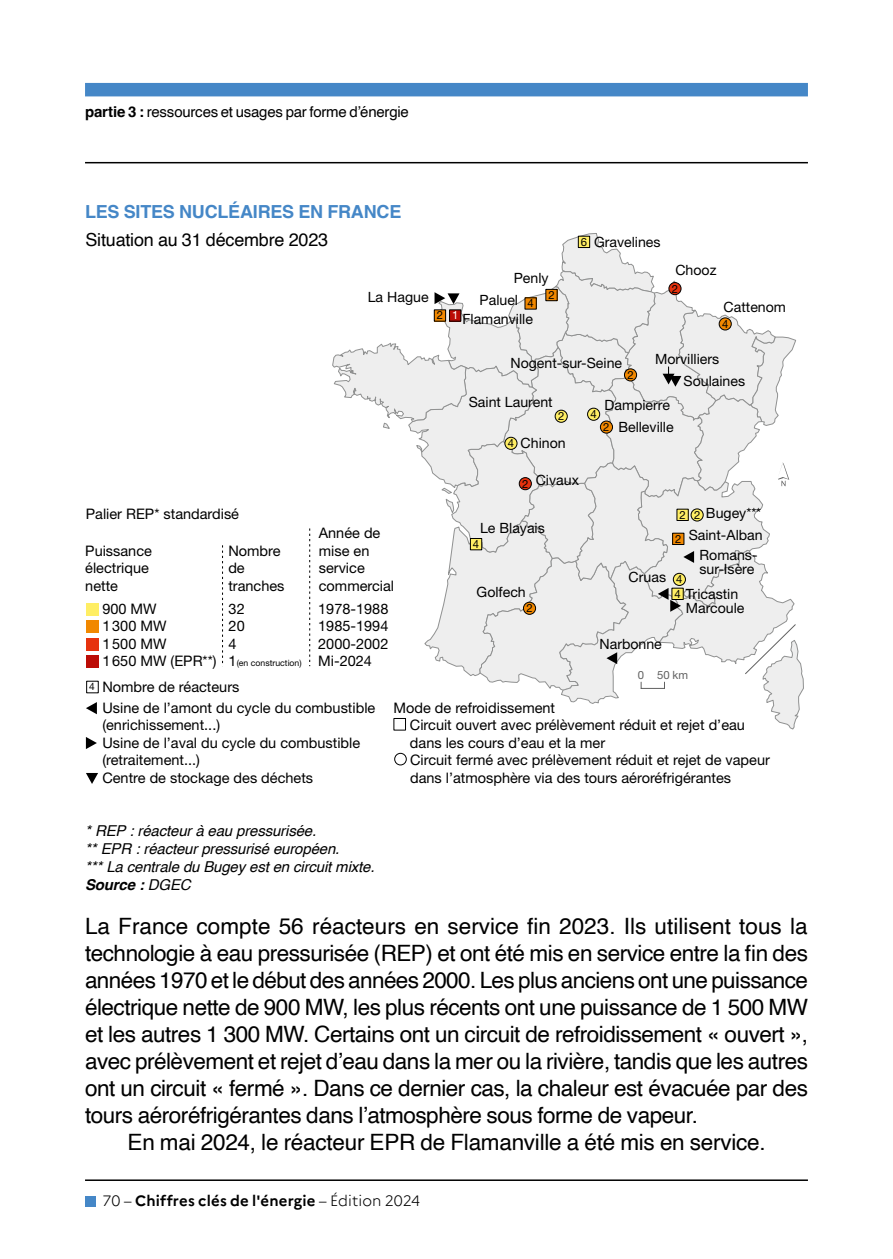
<style>
.page{position:relative;width:893px;height:1259px;background:#fff}
.page>*{position:absolute;margin:0;border:0;box-sizing:border-box;transform-origin:0 0}
.t1{font:22.5px "Helvetica";letter-spacing:-.02em;color:#000}
.t2{font:22.5px "Helvetica";color:#000}
.t3{font:700 18px "Helvetica";letter-spacing:-.01em;color:#4587c7}
.t4{font:18px "Helvetica";letter-spacing:-.01em;color:#000}
.t5{font:italic 15px/18px "Helvetica";letter-spacing:-.01em;color:#000}
.t6{font:15px "Helvetica";letter-spacing:-.015em;color:#000}
.t7{font:700 15px "Marianne";letter-spacing:.01em;color:#000}
.t8{font:14.4px/17.4px "Helvetica Neue LT Std";color:#000}
.t9{font:14.1px/21.9px "Helvetica Neue LT Std";color:#000}
.t10{font:11.4px "Helvetica Neue LT Std";color:#000}
.t11{font:11.4px "Helvetica Neue LT Std";color:#616161}
.s1{font-weight:700}
.s2{color:#fff}
.s3{font-size:8.7px}
.s4{font-size:10.2px}
.s5{font-weight:300}
</style>
<div class="page">
<div style="left:85px;top:83px;width:723px;height:13px;background:#4587c7"></div>
<hr style="left:85px;top:162px;width:723px;height:1px;background:#000">
<hr style="left:85px;top:1179px;width:723px;height:2px;background:#000">
<div style="left:85px;top:1195px;width:11px;height:11px;background:#4587c7"></div>
<div style="left:86px;top:603px;width:12px;height:12px;background:#ffee64"></div>
<div style="left:86px;top:620px;width:12px;height:13px;background:#f18800"></div>
<div style="left:86px;top:638px;width:12px;height:12px;background:#e6320e"></div>
<div style="left:86px;top:655px;width:12px;height:13px;background:#bc0c06"></div>
<div style="left:86px;top:681px;width:13px;height:12px;border:1px solid #000"></div>
<svg style="left:86px;top:702px;width:11px;height:12px"></svg>
<svg style="left:86px;top:737px;width:11px;height:12px"></svg>
<svg style="left:86px;top:773px;width:12px;height:11px"></svg>
<div style="left:394px;top:753px;width:13px;height:12px;border:1px solid #000;border-radius:50%"></div>
<svg style="left:332px;top:233px;width:472px;height:497px"></svg>
<svg style="left:309px;top:528px;width:1px;height:138px"></svg>
<svg style="left:222px;top:545px;width:1px;height:119px"></svg>
<div style="left:677px;top:509px;width:11px;height:11px;background:#ffee64"></div>
<div style="left:578px;top:236px;width:12px;height:12px;border:1px solid #000"></div>
<div style="left:545px;top:289px;width:12px;height:12px;border:1px solid #000"></div>
<div style="left:449px;top:309px;width:12px;height:12px;border:1px solid #000"></div>
<div style="left:669px;top:282px;width:12px;height:13px;border:1px solid #000;border-radius:50%"></div>
<div style="left:677px;top:509px;width:12px;height:12px;border:1px solid #000"></div>
<p class="t6" style="left:85px;top:100px;width:325px"><span class="s1">partie 3 :</span> ressources et usages par forme d’énergie</p>
<p class="t3" style="left:85px;top:201px;width:318px">LES SITES NUCLÉAIRES EN FRANCE</p>
<p class="t4" style="left:85px;top:225px;width:244px">Situation au 31 décembre 2023</p>
<p class="t9" style="left:368px;top:286px;width:62px">La Hague</p>
<p class="t9" style="left:594px;top:231px;width:68px">Gravelines</p>
<p class="t10" style="left:581px;top:235px;width:8px">6</p>
<p class="t9" style="left:675px;top:259px;width:43px">Chooz</p>
<p class="t9" style="left:480px;top:267px;width:71px;text-indent:34px">Penly<br>Paluel</p>
<p class="t9" style="left:462px;top:307px;width:72px">Flamanville</p>
<p class="t9" style="left:510px;top:352px;width:113px">Nogent-sur-Seine</p>
<p class="t10" style="left:672px;top:282px;width:8px">2</p>
<p class="t10" style="left:548px;top:288px;width:8px">2</p>
<p class="t10" style="left:527px;top:296px;width:8px">4</p>
<p class="t9" style="left:724px;top:296px;width:64px">Cattenom</p>
<p class="t10" style="left:437px;top:308px;width:23px">2 <span class="s2">1</span></p>
<p class="t10" style="left:722px;top:317px;width:8px">4</p>
<p class="t9" style="left:684px;top:348px;width:63px;text-indent:-29px">Morvilliers<br>Soulaines</p>
<p class="t9" style="left:604px;top:394px;width:71px;text-align:right">Dampierre<br>Belleville</p>
<p class="t10" style="left:627px;top:368px;width:8px">2</p>
<p class="t9" style="left:469px;top:391px;width:85px">Saint Laurent</p>
<p class="t10" style="left:558px;top:409px;width:8px">2</p>
<p class="t10" style="left:590px;top:407px;width:8px">4</p>
<p class="t10" style="left:603px;top:420px;width:8px">2</p>
<p class="t9" style="left:521px;top:432px;width:47px">Chinon</p>
<p class="t10" style="left:508px;top:436px;width:8px">4</p>
<p class="t9" style="left:536px;top:468px;width:45px">Civaux</p>
<p class="t9" style="left:480px;top:517px;width:66px">Le Blayais</p>
<p class="t10" style="left:522px;top:477px;width:8px">2</p>
<p class="t9" style="left:706px;top:502px;width:57px">Bugey***</p>
<p class="t9" style="left:689px;top:523px;width:75px">Saint-Alban</p>
<p class="t9" style="left:700px;top:544px;width:59px">Romans-</p>
<p class="t9" style="left:700px;top:558px;width:56px">sur-Isère</p>
<p class="t8" style="left:86px;top:505px;width:155px">Palier REP* standardisé</p>
<p class="t10" style="left:679px;top:508px;width:8px">2</p>
<p class="t10" style="left:694px;top:508px;width:8px">2</p>
<p class="t8" style="left:319px;top:524px;width:77px">Année de mise en service commercial</p>
<p class="t10" style="left:675px;top:532px;width:8px">2</p>
<p class="t10" style="left:473px;top:537px;width:8px">4</p>
<p class="t8" style="left:228px;top:542px;width:58px">Nombre de tranches</p>
<p class="t8" style="left:85px;top:542px;width:68px">Puissance électrique nette</p>
<p class="t8" style="left:102px;top:600px;width:56px">900 MW</p>
<p class="t8" style="left:229px;top:600px;width:18px">32</p>
<p class="t8" style="left:318px;top:600px;width:72px">1978-1988</p>
<p class="t8" style="left:102px;top:617px;width:66px">1300 MW</p>
<p class="t8" style="left:229px;top:617px;width:18px">20</p>
<p class="t8" style="left:318px;top:617px;width:72px">1985-1994</p>
<p class="t8" style="left:102px;top:634px;width:66px">1500 MW</p>
<p class="t8" style="left:229px;top:634px;width:10px">4</p>
<p class="t9" style="left:629px;top:566px;width:39px">Cruas</p>
<p class="t10" style="left:676px;top:572px;width:8px">4</p>
<p class="t9" style="left:477px;top:581px;width:51px">Golfech</p>
<p class="t9" style="left:686px;top:586px;width:60px;line-height:14.1px">Tricastin<br>Marcoule</p>
<p class="t10" style="left:674px;top:587px;width:8px">4</p>
<p class="t10" style="left:526px;top:601px;width:8px">2</p>
<p class="t8" style="left:102px;top:634px;width:288px;text-indent:216px">2000-2002<br>1650 MW (EPR**) 1<span class="s3">(en construction)</span> Mi-2024</p>
<p class="t8" style="left:102px;top:676px;width:274px;line-height:21.3px;text-indent:-13px"><span class="s4">4</span> Nombre de réacteurs<br>Usine de l’amont du cycle du combustible</p>
<p class="t8" style="left:102px;top:716px;width:259px">(enrichissement...)<br>Usine de l’aval du cycle du combustible (retraitement...)<br>Centre de stockage des déchets</p>
<p class="t9" style="left:599px;top:633px;width:64px">Narbonne</p>
<p class="t11" style="left:638px;top:668px;width:52px">0 50km</p>
<p class="t8" style="left:410px;top:699px;width:362px;text-indent:-16px">Mode de refroidissement<br>Circuit ouvert avec prélèvement réduit et rejet d’eau dans les cours d’eau et la mer<br>Circuit fermé avec prélèvement réduit et rejet de vapeur dans l’atmosphère via des tours aéroréfrigérantes</p>
<p class="t5" style="left:85px;top:821px;width:291px">* REP : réacteur à eau pressurisée.<br>** EPR : réacteur pressurisé européen.<br>*** La centrale du Bugey est en circuit mixte.<br><span class="s1">Source :</span> DGEC</p>
<h1 class="t2" style="left:85px;top:908px;width:724px">La France compte 56 réacteurs en service fin 2023. Ils utilisent tous la</h1>
<h1 class="t1" style="left:85px;top:935px;width:724px">technologie à eau pressurisée (REP) et ont été mis en service entre la fin des</h1>
<h1 class="t1" style="left:85px;top:962px;width:725px">années 1970 et le début des années 2000. Les plus anciens ont une puissance</h1>
<h1 class="t1" style="left:85px;top:989px;width:724px">électrique nette de 900 MW, les plus récents ont une puissance de 1 500 MW</h1>
<h1 class="t1" style="left:85px;top:1016px;width:724px">et les autres 1 300 MW. Certains ont un circuit de refroidissement « ouvert »,</h1>
<h1 class="t1" style="left:85px;top:1043px;width:724px">avec prélèvement et rejet d’eau dans la mer ou la rivière, tandis que les autres</h1>
<h1 class="t1" style="left:85px;top:1070px;width:724px">ont un circuit « fermé ». Dans ce dernier cas, la chaleur est évacuée par des</h1>
<h1 class="t1" style="left:85px;top:1097px;width:614px">tours aéroréfrigérantes dans l’atmosphère sous forme de vapeur.</h1>
<h1 class="t1" style="left:128px;top:1124px;width:640px">En mai 2024, le réacteur EPR de Flamanville a été mis en service.</h1>
<p class="t7" style="left:103px;top:1189px;width:319px"><span class="s5">70 –</span> Chiffres clés de l'énergie <span class="s5">– Édition 2024</span></p>
</div>
